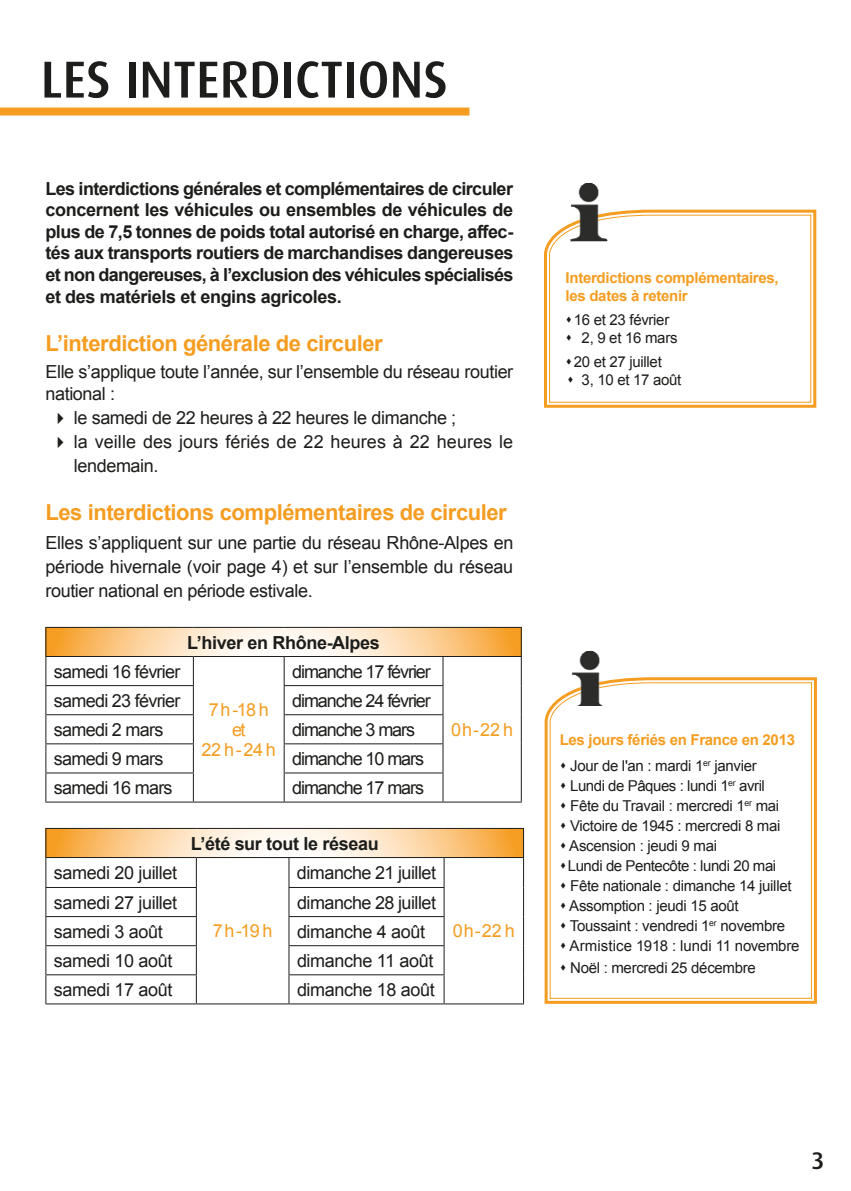
<style>
.page{position:relative;width:851px;height:1191px;background:#fff}
.page>*{position:absolute;margin:0;border:0;box-sizing:border-box;transform-origin:0 0}
.t1{font:500 52px "Dax";color:#1d1d1b}
.t2{font:500 24px "Dax";color:#1d1d1b}
.t3{font:700 22px "Arial";letter-spacing:-.02em;color:#f59d21}
.t4{font:18px/24px "Arial";letter-spacing:-.02em;color:#1d1d1b}
.t5{font:700 18px/21.6px "Arial";letter-spacing:-.02em;color:#1d1d1b;text-align:justify}
.t6{font:18px "Arial";letter-spacing:-.06em;color:#1d1d1b}
.t7{font:18px "Arial";letter-spacing:-.04em;color:#1d1d1b}
.t8{font:18px/20px "Arial";letter-spacing:-.03em;color:#f59d21;text-align:center}
.t9{font:15px "Arial";letter-spacing:-.02em;color:#1d1d1b}
.t10{font:700 15px/18px "Arial";letter-spacing:-.02em;color:#f59d21}
.t11{font:15px "Arial";color:#1d1d1b}
</style>
<div class="page">
<svg style="left:544px;top:677px;width:273px;height:327px"></svg>
<svg style="left:549px;top:682px;width:263px;height:317px"></svg>
<img style="left:568px;top:651px;width:43px;height:54px">
<svg style="left:544px;top:209px;width:273px;height:199px"></svg>
<svg style="left:548px;top:214px;width:263px;height:189px"></svg>
<img style="left:567px;top:183px;width:43px;height:59px">
<svg style="left:443px;top:628px;width:77px;height:28px;background:#f8b254"></svg>
<hr style="left:45px;top:627px;width:148px;height:1px;background:#1d1d1b">
<hr style="left:193px;top:627px;width:91px;height:1px;background:#1d1d1b">
<hr style="left:284px;top:627px;width:159px;height:1px;background:#1d1d1b">
<hr style="left:443px;top:627px;width:78px;height:1px;background:#1d1d1b">
<hr style="left:193px;top:801px;width:91px;height:1px;background:#1d1d1b">
<hr style="left:443px;top:801px;width:78px;height:1px;background:#1d1d1b">
<svg style="left:520px;top:628px;width:1px;height:86px"></svg>
<hr style="left:520px;top:714px;width:1px;height:30px;background:#1d1d1b">
<svg style="left:520px;top:744px;width:1px;height:57px"></svg>
<hr style="left:443px;top:656px;width:78px;height:1px;background:#1d1d1b">
<svg style="left:45px;top:628px;width:398px;height:173px"></svg>
<hr style="left:283px;top:743px;width:160px;height:1px;background:#1d1d1b">
<hr style="left:283px;top:772px;width:160px;height:1px;background:#1d1d1b">
<hr style="left:45px;top:801px;width:148px;height:1px;background:#1d1d1b">
<hr style="left:284px;top:801px;width:159px;height:1px;background:#1d1d1b">
<div style="left:0;top:107px;width:469px;height:8px;background:#f59d21"></div>
<svg style="left:444px;top:829px;width:79px;height:28px;background:#f8b254"></svg>
<hr style="left:45px;top:828px;width:151px;height:1px;background:#1d1d1b">
<hr style="left:196px;top:828px;width:93px;height:1px;background:#1d1d1b">
<hr style="left:289px;top:828px;width:155px;height:1px;background:#1d1d1b">
<hr style="left:444px;top:828px;width:80px;height:1px;background:#1d1d1b">
<hr style="left:196px;top:1003px;width:93px;height:1px;background:#1d1d1b">
<svg style="left:523px;top:829px;width:1px;height:174px"></svg>
<hr style="left:444px;top:857px;width:80px;height:1px;background:#1d1d1b">
<hr style="left:444px;top:1003px;width:80px;height:1px;background:#1d1d1b">
<hr style="left:45px;top:1003px;width:151px;height:1px;background:#1d1d1b">
<svg style="left:45px;top:829px;width:399px;height:174px"></svg>
<hr style="left:288px;top:974px;width:156px;height:1px;background:#1d1d1b">
<hr style="left:289px;top:1003px;width:155px;height:1px;background:#1d1d1b">
<svg style="left:566px;top:871px;width:15px;height:1px"></svg>
<svg style="left:566px;top:951px;width:16px;height:1px"></svg>
<svg style="left:572px;top:325px;width:15px;height:1px"></svg>
<svg style="left:572px;top:343px;width:23px;height:1px"></svg>
<svg style="left:572px;top:367px;width:15px;height:1px"></svg>
<svg style="left:573px;top:385px;width:22px;height:1px"></svg>
<h1 class="t1" style="left:41px;top:50px;width:409px">LES INTERDICTIONS</h1>
<p class="t5" style="left:45px;top:178px;width:469px">Les interdictions générales et complémentaires de circuler concernent les véhicules ou ensembles de véhicules de plus de 7,5 tonnes de poids total autorisé en charge, affec&shy;tés aux transports routiers de marchandises dangereuses et non dangereuses, à l’exclusion des véhicules spécialisés et des matériels et engins agricoles.</p>
<p class="t3" style="left:45px;top:328px;width:339px">L’interdiction générale de circuler</p>
<p class="t4" style="left:45px;top:361px;width:469px;line-height:21.6px">Elle s’applique toute l’année, sur l’ensemble du réseau routier national :</p>
<p class="t4" style="left:74px;top:405px;width:441px">le samedi de 22 heures à 22 heures le dimanche ;<br>la veille des jours fériés de 22 heures à 22 heures le lendemain.</p>
<p class="t3" style="left:45px;top:497px;width:463px">Les interdictions complémentaires de circuler</p>
<p class="t4" style="left:45px;top:531px;width:469px;text-align:justify">Elles s’appliquent sur une partie du réseau Rhône-Alpes en période hivernale (voir page 4) et sur l’ensemble du réseau routier national en période estivale.</p>
<p class="t5" style="left:187px;top:632px;width:194px">L’hiver en Rhône-Alpes</p>
<p class="t7" style="left:54px;top:659px;width:128px">samedi 16 février</p>
<p class="t8" style="left:202px;top:699px;width:76px">7 h -18 h et<br>22 h - 24 h</p>
<p class="t6" style="left:292px;top:659px;width:140px">dimanche 17 février</p>
<p class="t7" style="left:54px;top:688px;width:128px">samedi 23 février</p>
<p class="t6" style="left:292px;top:688px;width:140px">dimanche 24 février</p>
<p class="t7" style="left:54px;top:717px;width:111px">samedi 2 mars</p>
<p class="t6" style="left:292px;top:717px;width:124px">dimanche 3 mars</p>
<p class="t7" style="left:54px;top:747px;width:111px">samedi 9 mars</p>
<p class="t6" style="left:292px;top:747px;width:133px">dimanche 10 mars</p>
<p class="t7" style="left:54px;top:776px;width:120px">samedi 16 mars</p>
<p class="t6" style="left:292px;top:776px;width:133px">dimanche 17 mars</p>
<p class="t8" style="left:451px;top:719px;width:64px">0 h - 22 h</p>
<p class="t4" style="left:54px;top:861px;width:125px">samedi 20 juillet</p>
<p class="t5" style="left:191px;top:833px;width:189px">L’été sur tout le réseau</p>
<p class="t4" style="left:297px;top:861px;width:140px">dimanche 21 juillet</p>
<p class="t4" style="left:54px;top:890px;width:125px">samedi 27 juillet</p>
<p class="t4" style="left:297px;top:890px;width:140px">dimanche 28 juillet</p>
<p class="t4" style="left:54px;top:919px;width:110px">samedi 3 août</p>
<p class="t4" style="left:297px;top:919px;width:130px">dimanche 4 août</p>
<p class="t4" style="left:54px;top:948px;width:120px">samedi 10 août</p>
<p class="t4" style="left:297px;top:948px;width:138px">dimanche 11 août</p>
<p class="t4" style="left:54px;top:977px;width:120px">samedi 17 août</p>
<p class="t4" style="left:297px;top:977px;width:139px">dimanche 18 août</p>
<p class="t8" style="left:213px;top:921px;width:61px">7 h -19 h</p>
<p class="t8" style="left:452px;top:921px;width:64px">0 h - 22 h</p>
<p class="t10" style="left:565px;top:269px;width:215px">Interdictions complémentaires, les dates à retenir</p>
<p class="t9" style="left:565px;top:310px;width:105px">▲16 et 23 février</p>
<p class="t9" style="left:565px;top:328px;width:113px">▲ 2, 9 et 16 mars</p>
<p class="t9" style="left:565px;top:351px;width:98px">▲20 et 27 juillet</p>
<p class="t9" style="left:567px;top:369px;width:116px">▲ 3, 10 et 17 août</p>
<p class="t10" style="left:559px;top:731px;width:237px">Les jours fériés en France en 2013</p>
<p class="t9" style="left:559px;top:756px;width:199px">▲ Jour de l'an : mardi 1<sup>er</sup> janvier</p>
<p class="t9" style="left:559px;top:776px;width:207px">▲ Lundi de Pâques : lundi 1<sup>er</sup> avril</p>
<p class="t9" style="left:559px;top:796px;width:221px">▲ Fête du Travail : mercredi 1<sup>er</sup> mai</p>
<p class="t9" style="left:559px;top:816px;width:222px">▲ Victoire de 1945 : mercredi 8 mai</p>
<p class="t9" style="left:559px;top:836px;width:159px">▲ Ascension : jeudi 9 mai</p>
<p class="t9" style="left:559px;top:856px;width:218px">▲Lundi de Pentecôte : lundi 20 mai</p>
<p class="t9" style="left:559px;top:876px;width:233px">▲ Fête nationale : dimanche 14 juillet</p>
<p class="t9" style="left:559px;top:896px;width:180px">▲ Assomption : jeudi 15 août</p>
<p class="t9" style="left:559px;top:916px;width:227px">▲ Toussaint : vendredi 1<sup>er</sup> novembre</p>
<p class="t11" style="left:559px;top:936px;width:241px">▲ Armistice 1918 : lundi 11 novembre</p>
<p class="t9" style="left:559px;top:958px;width:198px">▲ Noël : mercredi 25 décembre</p>
<h2 class="t2" style="left:811px;top:1147px;width:15px">3</h2>
</div>
